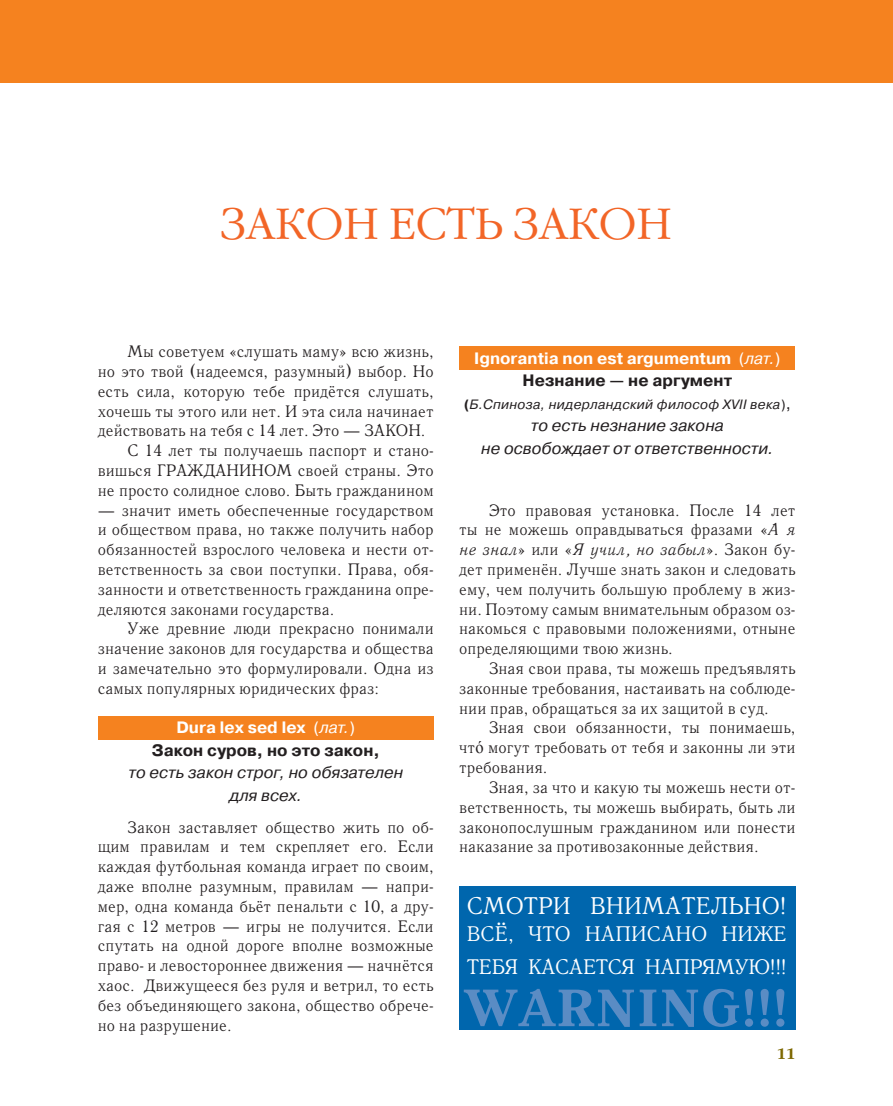
<style>
.page{position:relative;width:893px;height:1106px;background:#fff}
.page>*{position:absolute;margin:0;border:0;box-sizing:border-box;transform-origin:0 0}
.t1{font:700 53.25px "Quant Antiqua C";color:#5a8cc4}
.t2{font:300 43.5px "Garamond C";color:#f26527}
.t3{font:24px "Quant Antiqua C";color:#fff}
.t4{font:21px/33px "Quant Antiqua C";letter-spacing:-.02em;color:#fff}
.t5{font:16.5px/19.8px "Quant Antiqua C";color:#231f20;text-align:justify}
.t6{font:italic 16.5px/22.5px "Pragmatica C";color:#231f20;text-align:center}
.t7{font:700 16.5px/22.5px "Pragmatica C";color:#fff;text-align:center}
.t8{font:700 16.5px/22.5px "Pragmatica C";color:#231f20;text-align:center}
.t9{font:700 15px "Garamond C";color:#7d6800}
.t10{font:italic 13.5px "Pragmatica C";letter-spacing:.02em;color:#231f20}
.s1{color:#fff}
.s2{font-weight:400;color:#fff}
.s3{font-weight:400;font-style:italic;color:#fff}
.s4{font-weight:400}
.s5{font-weight:400;font-style:italic}
.s6{color:#231f20}
.s7{font-weight:700;font-style:normal}
.s8{font-style:normal}
.s9{font-style:normal;font-size:16.5px}
.s10{font-style:italic}
.s11{font-family:"Times New Roman";font-size:17.85px}
</style>
<div class="page">
<div style="left:459px;top:347px;width:336px;height:23px;background:#f5821f"></div>
<div style="left:98px;top:716px;width:336px;height:24px;background:#f5821f"></div>
<div style="left:459px;top:885px;width:336px;height:144px;background:#0066ad"></div>
<div style="left:0;top:0;width:893px;height:83px;background:#f5821f"></div>
<h2 class="t2" style="left:220px;top:203px;width:453px">ЗАКОН ЕСТЬ ЗАКОН</h2>
<p class="t5" style="left:128px;top:342px;width:308px">Мы советуем «слушать маму» всю жизнь,</p>
<p class="t5" style="left:98px;top:362px;width:337px">но это твой (надеемся, разумный) выбор. Но</p>
<p class="t5" style="left:98px;top:382px;width:337px">есть сила, которую тебе придётся слушать,</p>
<p class="t5" style="left:98px;top:402px;width:337px">хочешь ты этого или нет. И эта сила начинает</p>
<p class="t5" style="left:98px;top:422px;width:329px">действовать на тебя с 14 лет. Это — ЗАКОН.</p>
<p class="t5" style="left:128px;top:441px;width:308px">С 14 лет ты получаешь паспорт и стано-</p>
<p class="t5" style="left:98px;top:461px;width:337px">вишься ГРАЖДАНИНОМ своей страны. Это</p>
<p class="t5" style="left:98px;top:481px;width:337px">не просто солидное слово. Быть гражданином</p>
<p class="t5" style="left:98px;top:501px;width:337px">— значит иметь обеспеченные государством и обществом права, но также получить набор обязанностей взрослого человека и нести от&shy;ветственность за свои поступки. Права, обя&shy;занности и ответственность гражданина опре&shy;деляются законами государства.</p>
<p class="t5" style="left:98px;top:620px;width:337px;text-indent:30px">Уже древние люди прекрасно понимали значение законов для государства и общества и замечательно это формулировали. Одна из самых популярных юридических фраз:</p>
<p class="t8" style="left:152px;top:718px;width:230px"><span class="s1">Dura lex sed lex</span> <span class="s2">(</span><span class="s3">лат.</span><span class="s2">)<br></span>Закон суров, но это закон,</p>
<p class="t6" style="left:128px;top:763px;width:276px">то есть закон строг, но обязателен для всех.</p>
<p class="t5" style="left:98px;top:818px;width:337px;text-indent:30px">Закон заставляет общество жить по об&shy;щим правилам и тем скрепляет его. Если каждая футбольная команда играет по своим, даже вполне разумным, правилам — напри&shy;мер, одна команда бьёт пенальти с 10, а дру&shy;гая с 12 метров — игры не получится. Если спутать на одной дороге вполне возможные право- и левостороннее движения — начнётся хаос. Движущееся без руля и ветрил, то есть без объединяющего закона, общество обрече&shy;но на разрушение.</p>
<p class="t7" style="left:474px;top:348px;width:308px">Ignorantia non est argumentum <span class="s4">(</span><span class="s5">лат.</span><span class="s4">)<br></span><span class="s6">Незнание — не аргумент</span></p>
<p class="t10" style="left:464px;top:399px;width:329px"><span class="s7">(</span>Б.Спиноза, нидерландский философ XVII века<span class="s8">)</span><span class="s9">,</span></p>
<p class="t6" style="left:481px;top:416px;width:294px">то есть незнание закона<br>не освобождает от ответственности.</p>
<p class="t5" style="left:459px;top:501px;width:338px;text-indent:30px">Это правовая установка. После 14 лет ты не можешь оправдываться фразами «<span class="s10">А я не знал</span>» или «<span class="s10">Я учил, но забыл</span>». Закон бу&shy;дет применён. Лучше знать закон и следовать ему, чем получить большую проблему в жиз&shy;ни. Поэтому самым внимательным образом оз&shy;накомься с правовыми положениями, отныне определяющими твою жизнь.</p>
<p class="t5" style="left:459px;top:659px;width:338px;text-indent:30px">Зная свои права, ты можешь предъявлять законные требования, настаивать на соблюде&shy;нии прав, обращаться за их защитой в суд.</p>
<p class="t5" style="left:459px;top:719px;width:338px;text-indent:30px">Зная свои обязанности, ты понимаешь, чт<span class="s11">ό</span> могут требовать от тебя и законны ли эти требования.</p>
<p class="t5" style="left:459px;top:778px;width:338px;text-indent:30px">Зная, за что и какую ты можешь нести от&shy;ветственность, ты можешь выбирать, быть ли законопослушным гражданином или понести наказание за противозаконные действия.</p>
<h3 class="t3" style="left:467px;top:894px;width:321px">СМОТРИ ВНИМАТЕЛЬНО!</h3>
<p class="t4" style="left:467px;top:918px;width:321px">ВСЁ, ЧТО НАПИСАНО НИЖЕ<br>ТЕБЯ КАСАЕТСЯ НАПРЯМУЮ!!!</p>
<h1 class="t1" style="left:463px;top:983px;width:327px">WARNING!!!</h1>
<p class="t9" style="left:777px;top:1046px;width:20px">11</p>
</div>
